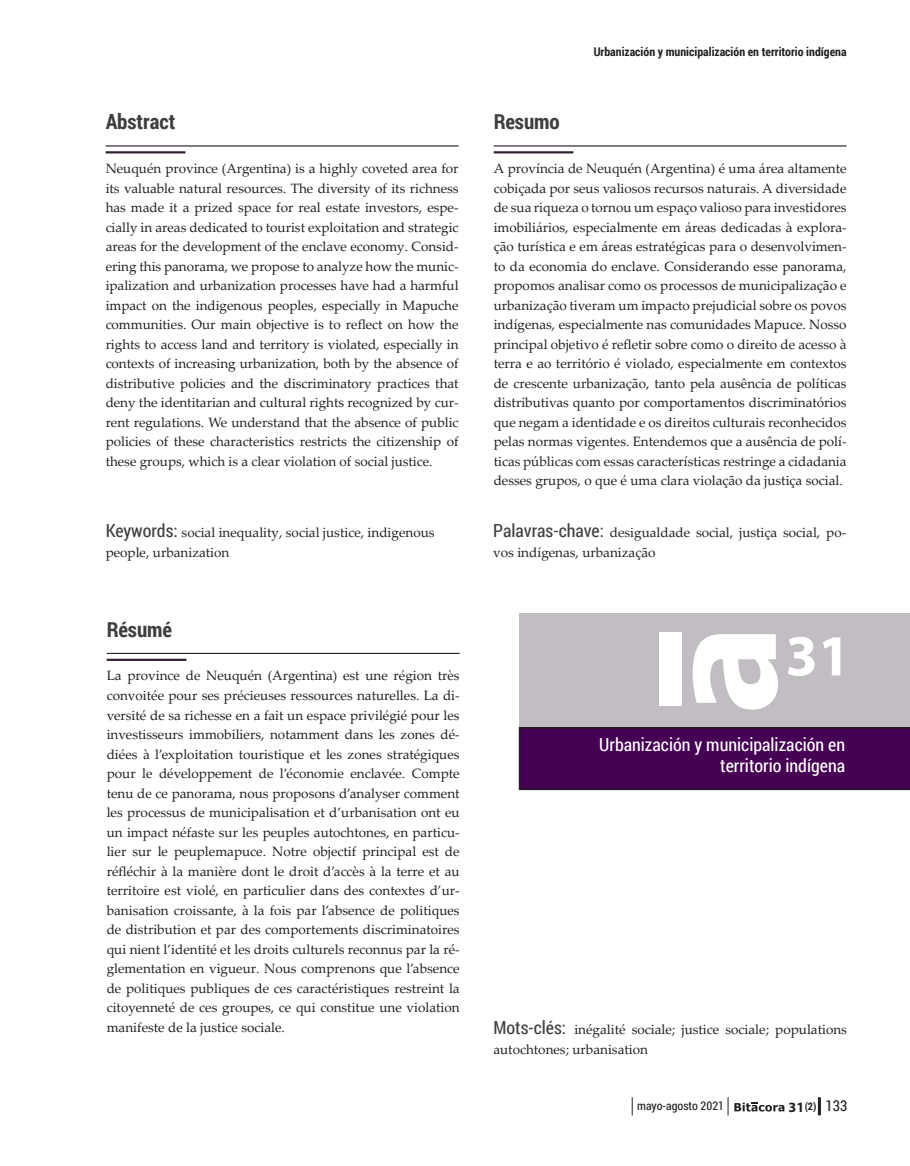
<style>
.page{position:relative;width:910px;height:1166px;background:#fff}
.page>*{position:absolute;margin:0;border:0;box-sizing:border-box;transform-origin:0 0}
.t1{font:700 58.5px "Myriad Pro";color:#fff}
.SubTITULO{font:700 21px "Roboto Condensed";color:#3e3e3f}
.t2{font:18px/21.6px "Roboto Condensed";color:#fff;text-align:right}
.RESUM_Espanol{font:13.5px/19.5px "Palatino Linotype";color:#231f20}
.t3{font:700 12px "Roboto Condensed";color:#231f20}
.t4{font:12px "Roboto Condensed";color:#231f20}
.t5{font:700 10.5px "Roboto Condensed";color:#231f20}
.s1{font-family:"Roboto Condensed";font-size:18px;color:#3e3e3f}
.s2{font-family:"Myriad Pro";font-size:14.25px}
.s3{font-weight:400;font-size:15px}
</style>
<div class="page">
<hr style="left:0;top:611px;width:1px;height:554px;background:#322433">
<div style="left:519px;top:613px;width:391px;height:158px;background:#c1bdc2"></div>
<div style="left:659px;top:631px;width:22px;height:74px;background:#fff"></div>
<svg style="left:693px;top:634px;width:85px;height:75px"></svg>
<hr style="left:818px;top:1096px;width:3px;height:18px;background:#231f20">
<svg style="left:728px;top:1097px;width:56px;height:18px"></svg>
<svg style="left:632px;top:1097px;width:1px;height:18px"></svg>
<div style="left:519px;top:727px;width:391px;height:62px;background:#460054"></div>
<hr style="left:106px;top:145px;width:353px;height:1px;background:#322433">
<hr style="left:106px;top:151px;width:79px;height:2px;background:#322433">
<hr style="left:494px;top:145px;width:353px;height:1px;background:#322433">
<hr style="left:494px;top:151px;width:79px;height:2px;background:#322433">
<hr style="left:107px;top:652px;width:353px;height:1px;background:#322433">
<hr style="left:107px;top:658px;width:79px;height:2px;background:#322433">
<p class="SubTITULO" style="left:106px;top:107px;width:71px">Abstract</p>
<p class="RESUM_Espanol" style="left:106px;top:158px;width:354px;text-align:justify">Neuquén province (Argentina) is a highly coveted area for its valuable natural resources. The diversity of its richness has made it a prized space for real estate investors, espe&shy;cially in areas dedicated to tourist exploitation and strategic areas for the development of the enclave economy. Consid&shy;ering this panorama, we propose to analyze how the munic&shy;ipalization and urbanization processes have had a harmful impact on the indigenous peoples, especially in Mapuche communities. Our main objective is to reflect on how the rights to access land and territory is violated, especially in contexts of increasing urbanization, both by the absence of distributive policies and the discriminatory practices that deny the identitarian and cultural rights recognized by cur&shy;rent regulations. We understand that the absence of public policies of these characteristics restricts the citizenship of these groups, which is a clear violation of social justice.</p>
<p class="RESUM_Espanol" style="left:106px;top:522px;width:330px"><span class="s1">Keywords:</span> social inequality, social justice, indigenous people, urbanization</p>
<p class="SubTITULO" style="left:107px;top:614px;width:67px">Résumé</p>
<p class="RESUM_Espanol" style="left:107px;top:665px;width:354px;text-align:justify">La province de Neuquén (Argentina) est une région très convoitée pour ses précieuses ressources naturelles. La di&shy;versité de sa richesse en a fait un espace privilégié pour les investisseurs immobiliers, notamment dans les zones dé&shy;diées à l’exploitation touristique et les zones stratégiques pour le développement de l’économie enclavée. Compte tenu de ce panorama, nous proposons d’analyser comment les processus de municipalisation et d’urbanisation ont eu un impact néfaste sur les peuples autochtones, en particu&shy;lier sur le peuplemapuce. Notre objectif principal est de réfléchir à la manière dont le droit d’accès à la terre et au territoire est violé, en particulier dans des contextes d’ur&shy;banisation croissante, à la fois par l’absence de politiques de distribution et par des comportements discriminatoires qui nient l’identité et les droits culturels reconnus par la ré&shy;glementation en vigueur. Nous comprenons que l’absence de politiques publiques de ces caractéristiques restreint la citoyenneté de ces groupes, ce qui constitue une violation manifeste de la justice sociale.</p>
<p class="t3" style="left:594px;top:43px;width:254px">Urbanización y municipalización en territorio indígena</p>
<p class="SubTITULO" style="left:494px;top:107px;width:68px">Resumo</p>
<p class="RESUM_Espanol" style="left:494px;top:158px;width:354px;text-align:justify">A província de Neuquén (Argentina) é uma área altamente cobiçada por seus valiosos recursos naturais. A diversidade de sua riqueza o tornou um espaço valioso para investidores imobiliários, especialmente em áreas dedicadas à explora&shy;ção turística e em áreas estratégicas para o desenvolvimen&shy;to da economia do enclave. Considerando esse panorama, propomos analisar como os processos de municipalização e urbanização tiveram um impacto prejudicial sobre os povos indígenas, especialmente nas comunidades Mapuce. Nosso principal objetivo é refletir sobre como o direito de acesso à terra e ao território é violado, especialmente em contextos de crescente urbanização, tanto pela ausência de políticas distributivas quanto por comportamentos discriminatórios que negam a identidade e os direitos culturais reconhecidos pelas normas vigentes. Entendemos que a ausência de polí&shy;ticas públicas com essas características restringe a cidadania desses grupos, o que é uma clara violação da justiça social.</p>
<p class="RESUM_Espanol" style="left:493px;top:522px;width:354px"><span class="s1">Palavras-chave:</span> desigualdade social, justiça social, po&shy;vos indígenas, urbanização</p>
<h1 class="t1" style="left:785px;top:617px;width:66px">31</h1>
<p class="t2" style="left:599px;top:732px;width:247px">Urbanización y municipalización en territorio indígena</p>
<p class="RESUM_Espanol" style="left:493px;top:1018px;width:355px;line-height:20.2px"><span class="s1">Mots-clés:</span> inégalité sociale; justice sociale; populations autochtones; urbanisation</p>
<p class="t4" style="left:637px;top:1097px;width:88px">mayo-agosto 2021</p>
<p class="t5" style="left:788px;top:1098px;width:60px"><span class="s2">31</span>(2) <span class="s3">133</span></p>
</div>
